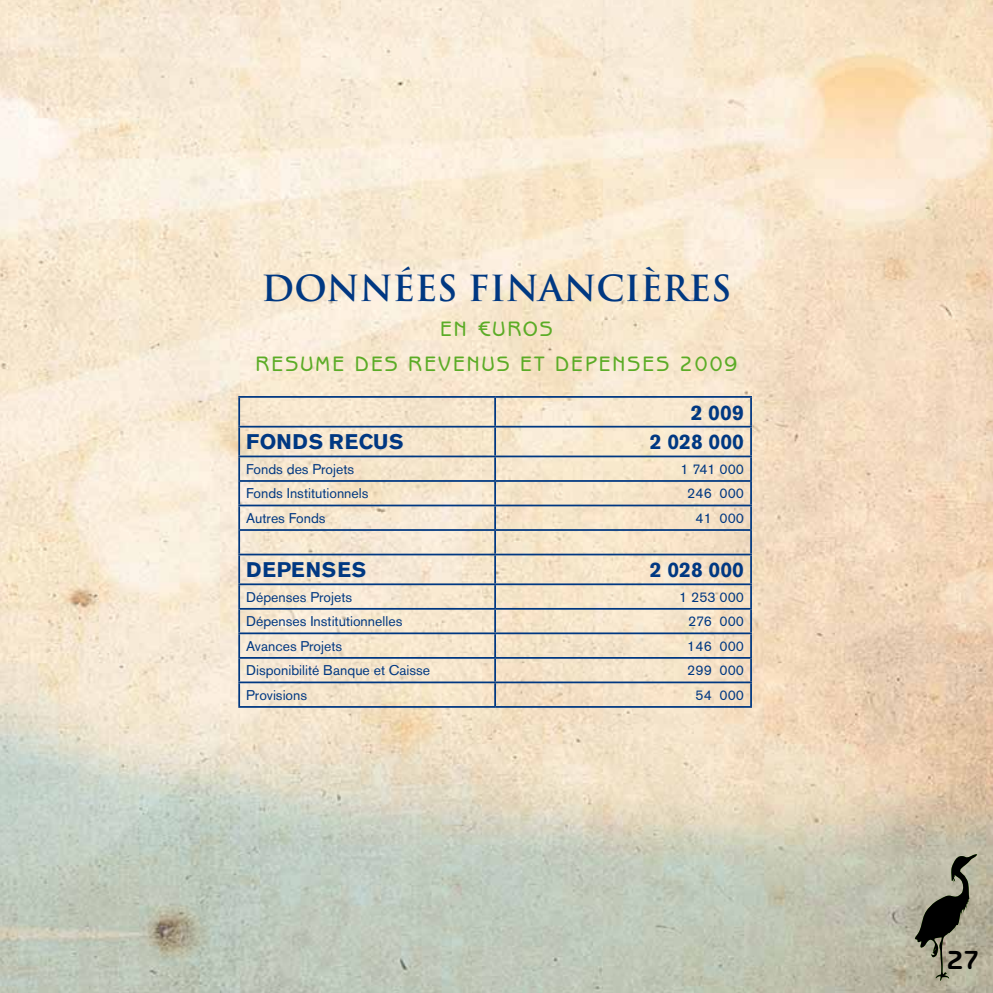
<style>
.page{position:relative;width:993px;height:993px;background:#fff}
.page>*{position:absolute;margin:0;border:0;box-sizing:border-box;transform-origin:0 0}
.t1{font:700 35px "Trajan";color:#003882}
.t2{font:700 26.25px "Benguiat Gothic";color:#000}
.t3{font:500 21px "Benguiat Gothic";letter-spacing:.1em;color:#5bac26}
.t4{font:700 21px "Akzidenz Grotesk BE";letter-spacing:.02em;color:#003882}
.t5{font:700 21px "Akzidenz Grotesk BE";letter-spacing:.04em;color:#003882}
.t6{font:14px "Akzidenz Grotesk BE";color:#003882}
</style>
<div class="page">
<img style="left:0;top:0;width:992px;height:992px">
<hr style="left:494px;top:427px;width:2px;height:28px;background:#003882">
<hr style="left:494px;top:457px;width:2px;height:23px;background:#003882">
<hr style="left:494px;top:481px;width:2px;height:23px;background:#003882">
<hr style="left:494px;top:506px;width:2px;height:23px;background:#003882">
<hr style="left:494px;top:530px;width:2px;height:23px;background:#003882">
<hr style="left:494px;top:555px;width:2px;height:28px;background:#003882">
<hr style="left:494px;top:585px;width:2px;height:22px;background:#003882">
<hr style="left:494px;top:609px;width:2px;height:23px;background:#003882">
<hr style="left:494px;top:634px;width:2px;height:22px;background:#003882">
<hr style="left:494px;top:658px;width:2px;height:23px;background:#003882">
<hr style="left:494px;top:683px;width:2px;height:22px;background:#003882">
<hr style="left:494px;top:397px;width:2px;height:28px;background:#003882">
<svg style="left:750px;top:397px;width:1px;height:308px"></svg>
<hr style="left:495px;top:425px;width:256px;height:2px;background:#003882">
<hr style="left:495px;top:455px;width:256px;height:2px;background:#003882">
<hr style="left:495px;top:480px;width:256px;height:1px;background:#003882">
<hr style="left:495px;top:504px;width:256px;height:2px;background:#003882">
<hr style="left:495px;top:529px;width:256px;height:1px;background:#003882">
<hr style="left:495px;top:553px;width:256px;height:2px;background:#003882">
<hr style="left:495px;top:583px;width:256px;height:2px;background:#003882">
<hr style="left:495px;top:607px;width:256px;height:2px;background:#003882">
<hr style="left:495px;top:632px;width:256px;height:2px;background:#003882">
<hr style="left:495px;top:656px;width:256px;height:2px;background:#003882">
<hr style="left:495px;top:681px;width:256px;height:2px;background:#003882">
<hr style="left:495px;top:705px;width:256px;height:2px;background:#003882">
<hr style="left:238px;top:396px;width:257px;height:1px;background:#003882">
<hr style="left:238px;top:397px;width:2px;height:28px;background:#003882">
<hr style="left:495px;top:396px;width:256px;height:1px;background:#003882">
<hr style="left:238px;top:425px;width:257px;height:2px;background:#003882">
<hr style="left:238px;top:427px;width:2px;height:28px;background:#003882">
<hr style="left:238px;top:455px;width:257px;height:2px;background:#003882">
<hr style="left:238px;top:457px;width:2px;height:23px;background:#003882">
<hr style="left:238px;top:480px;width:257px;height:1px;background:#003882">
<hr style="left:238px;top:481px;width:2px;height:23px;background:#003882">
<hr style="left:238px;top:504px;width:257px;height:2px;background:#003882">
<hr style="left:238px;top:506px;width:2px;height:23px;background:#003882">
<hr style="left:238px;top:529px;width:257px;height:1px;background:#003882">
<hr style="left:238px;top:530px;width:2px;height:23px;background:#003882">
<hr style="left:238px;top:553px;width:257px;height:2px;background:#003882">
<hr style="left:238px;top:555px;width:2px;height:28px;background:#003882">
<hr style="left:238px;top:583px;width:257px;height:2px;background:#003882">
<hr style="left:238px;top:585px;width:2px;height:22px;background:#003882">
<hr style="left:238px;top:607px;width:257px;height:2px;background:#003882">
<hr style="left:238px;top:609px;width:2px;height:23px;background:#003882">
<hr style="left:238px;top:632px;width:257px;height:2px;background:#003882">
<hr style="left:238px;top:634px;width:2px;height:22px;background:#003882">
<hr style="left:238px;top:656px;width:257px;height:2px;background:#003882">
<hr style="left:238px;top:658px;width:2px;height:23px;background:#003882">
<hr style="left:238px;top:681px;width:257px;height:2px;background:#003882">
<hr style="left:238px;top:683px;width:2px;height:22px;background:#003882">
<hr style="left:238px;top:705px;width:257px;height:2px;background:#003882">
<svg style="left:912px;top:853px;width:64px;height:127px;background:#888676"></svg>
<h1 class="t1" style="left:261px;top:267px;width:471px">DONNÉES FINANCIÈRES</h1>
<h3 class="t3" style="left:440px;top:317px;width:68px">En €UROS</h3>
<h3 class="t3" style="left:255px;top:352px;width:15px">RESU</h3>
<h3 class="t3" style="left:315px;top:352px;width:55px">ME DES</h3>
<h3 class="t3" style="left:408px;top:352px;width:15px">REVE</h3>
<h3 class="t3" style="left:467px;top:352px;width:175px">NUS ET DEPENSES</h3>
<h3 class="t3" style="left:679px;top:352px;width:59px">2009</h3>
<h3 class="t4" style="left:690px;top:400px;width:55px">2 009</h3>
<h3 class="t4" style="left:246px;top:430px;width:159px">FONDS RECUS</h3>
<h3 class="t4" style="left:649px;top:430px;width:95px">2 028 000</h3>
<p class="t6" style="left:246px;top:460px;width:109px">Fonds des Projets</p>
<p class="t6" style="left:680px;top:460px;width:65px">1 741 000</p>
<p class="t6" style="left:246px;top:485px;width:124px">Fonds Institutionnels</p>
<p class="t6" style="left:687px;top:485px;width:58px">246 000</p>
<p class="t6" style="left:246px;top:509px;width:81px">Autres Fonds</p>
<p class="t6" style="left:695px;top:509px;width:50px">41 000</p>
<h3 class="t5" style="left:246px;top:557px;width:121px">DEPENSES</h3>
<h3 class="t4" style="left:649px;top:557px;width:95px">2 028 000</h3>
<p class="t6" style="left:246px;top:588px;width:107px">Dépenses Projets</p>
<p class="t6" style="left:679px;top:588px;width:66px">1 253 000</p>
<p class="t6" style="left:246px;top:613px;width:158px">Dépenses Institutionnelles</p>
<p class="t6" style="left:688px;top:613px;width:57px">276 000</p>
<p class="t6" style="left:246px;top:637px;width:97px">Avances Projets</p>
<p class="t6" style="left:687px;top:637px;width:58px">146 000</p>
<p class="t6" style="left:246px;top:662px;width:185px">Disponibilité Banque et Caisse</p>
<p class="t6" style="left:687px;top:662px;width:58px">299 000</p>
<p class="t6" style="left:246px;top:686px;width:62px">Provisions</p>
<p class="t6" style="left:695px;top:686px;width:50px">54 000</p>
<h2 class="t2" style="left:946px;top:944px;width:34px">27</h2>
</div>
